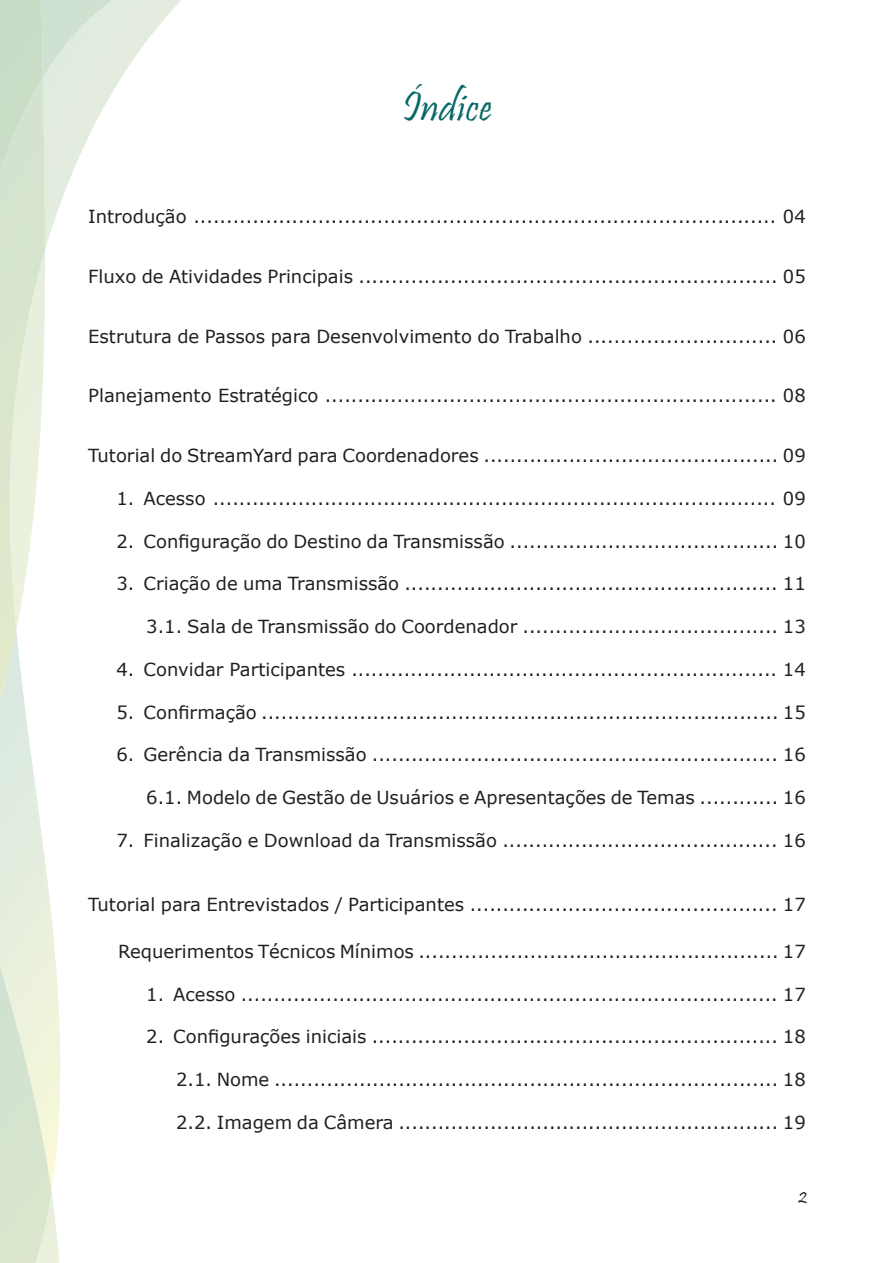
<style>
.page{position:relative;width:893px;height:1263px;background:#fff}
.page>*{position:absolute;margin:0;border:0;box-sizing:border-box;transform-origin:0 0}
.t1{font:43.5px "Pristina";letter-spacing:.01em;color:#076766}
.t2{font:19.5px "Pristina";color:#231f20}
.t3{font:18px "Verdana";color:#231f20}
</style>
<div class="page">
<svg style="left:130px;top:0;width:51px;height:64px"></svg>
<svg style="left:0;top:0;width:112px;height:1263px"></svg>
<img style="left:0;top:1123px;width:52px;height:140px">
<h1 class="t1" style="left:402px;top:83px;width:91px">Índice</h1>
<p class="t3" style="left:88px;top:204px;width:719px">Introdução ......................................................................................... 04</p>
<p class="t3" style="left:88px;top:264px;width:719px">Fluxo de Atividades Principais ................................................................ 05</p>
<p class="t3" style="left:88px;top:324px;width:719px">Estrutura de Passos para Desenvolvimento do Trabalho ............................. 06</p>
<p class="t3" style="left:88px;top:383px;width:719px">Planejamento Estratégico ..................................................................... 08</p>
<p class="t3" style="left:88px;top:443px;width:719px">Tutorial do StreamYard para Coordenadores ............................................. 09</p>
<p class="t3" style="left:117px;top:486px;width:691px">1. Acesso ...................................................................................... 09</p>
<p class="t3" style="left:117px;top:529px;width:691px">2. Configuração do Destino da Transmissão ......................................... 10</p>
<p class="t3" style="left:117px;top:571px;width:691px">3. Criação de uma Transmissão ......................................................... 11</p>
<p class="t3" style="left:146px;top:614px;width:661px">3.1. Sala de Transmissão do Coordenador ....................................... 13</p>
<p class="t3" style="left:117px;top:657px;width:691px">4. Convidar Participantes ................................................................. 14</p>
<p class="t3" style="left:117px;top:700px;width:691px">5. Confirmação ............................................................................... 15</p>
<p class="t3" style="left:117px;top:742px;width:691px">6. Gerência da Transmissão .............................................................. 16</p>
<p class="t3" style="left:146px;top:785px;width:661px">6.1. Modelo de Gestão de Usuários e Apresentações de Temas ............ 16</p>
<p class="t3" style="left:117px;top:828px;width:691px">7. Finalização e Download da Transmissão .......................................... 16</p>
<p class="t3" style="left:88px;top:892px;width:719px">Tutorial para Entrevistados / Participantes ............................................... 17</p>
<p class="t3" style="left:118px;top:939px;width:689px">Requerimentos Técnicos Mínimos ....................................................... 17</p>
<p class="t3" style="left:146px;top:982px;width:661px">1. Acesso .................................................................................. 17</p>
<p class="t3" style="left:146px;top:1024px;width:661px">2. Configurações iniciais .............................................................. 18</p>
<p class="t3" style="left:176px;top:1067px;width:631px">2.1. Nome ............................................................................. 18</p>
<p class="t3" style="left:176px;top:1110px;width:631px">2.2. Imagem da Câmera .......................................................... 19</p>
<p class="t2" style="left:798px;top:1185px;width:10px">2</p>
</div>
